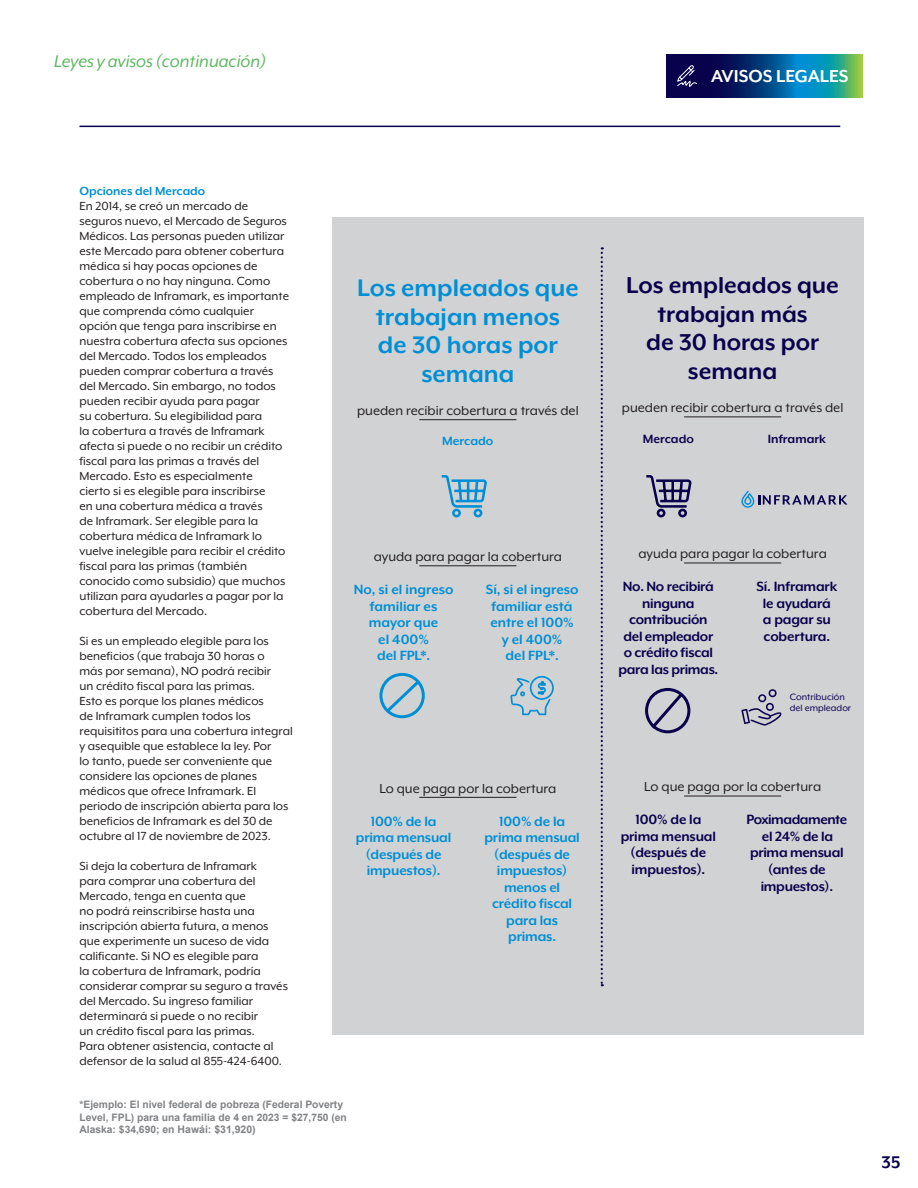
<style>
.page{position:relative;width:918px;height:1188px;background:#fff}
.page>*{position:absolute;margin:0;border:0;box-sizing:border-box;transform-origin:0 0}
.t1{font:700 27.6px/28.7px "Mr Eaves XL Mod OT";color:#008fd5;text-align:center}
.t2{font:700 26.4px/28.7px "Mr Eaves XL Mod OT";color:#08014c;text-align:center}
.t3{font:700 19.95px "Mr Eaves XL Mod OT";color:#fff}
.t4{font:italic 19.5px "Mr Eaves XL Mod OT";color:#5ab85e}
.t5{font:700 19.5px "Mr Eaves XL Mod OT";color:#08014c}
.t6{font:700 15.45px/16.5px "Mr Eaves XL Mod OT";letter-spacing:-.01em;color:#008fd5;text-align:center}
.t7{font:700 15.45px/16.5px "Mr Eaves XL Mod OT";letter-spacing:-.02em;color:#08014c;text-align:center}
.t8{font:15px "Mr Eaves XL Mod OT";color:#231f20}
.t9{font:700 13.8px "Mr Eaves XL Mod OT";color:#08014c}
.t10{font:700 13.8px "Mr Eaves XL Mod OT";color:#008fd5}
.t11{font:13.5px/15px "Mr Eaves XL Mod OT";color:#231f20}
.t12{font:700 13.5px "Mr Eaves XL Mod OT";color:#008fd5}
.t13{font:700 10.5px "Arial";color:#808285}
.t14{font:10.5px/11.1px "Mr Eaves XL Mod OT";color:#08014c}
.t15{font:700 10.35px/12.3px "Arial";color:#808285}
.s1{font-size:10.35px}
</style>
<div class="page">
<div style="left:332px;top:217px;width:532px;height:818px;background:#d1d2d4"></div>
<hr style="left:79px;top:126px;width:761px;height:1px;background:#08014c">
<hr style="left:419px;top:419px;width:97px;height:1px;background:#231f20">
<hr style="left:419px;top:566px;width:97px;height:1px;background:#231f20">
<hr style="left:419px;top:797px;width:97px;height:1px;background:#231f20">
<hr style="left:684px;top:417px;width:97px;height:1px;background:#231f20">
<hr style="left:684px;top:563px;width:97px;height:1px;background:#231f20">
<hr style="left:684px;top:796px;width:97px;height:1px;background:#231f20">
<svg style="left:601px;top:247px;width:2px;height:739px"></svg>
<svg style="left:441px;top:475px;width:46px;height:43px"></svg>
<svg style="left:646px;top:475px;width:46px;height:43px"></svg>
<svg style="left:741px;top:491px;width:106px;height:17px"></svg>
<div style="left:379px;top:673px;width:46px;height:45px;border:3px solid #008fd5;border-radius:50%"></div>
<svg style="left:384px;top:677px;width:39px;height:38px"></svg>
<div style="left:645px;top:688px;width:45px;height:45px;border:3px solid #08014c;border-radius:50%"></div>
<svg style="left:648px;top:690px;width:38px;height:42px"></svg>
<svg style="left:510px;top:676px;width:44px;height:39px"></svg>
<svg style="left:741px;top:689px;width:41px;height:37px"></svg>
<svg style="left:667px;top:54px;width:196px;height:44px;background:#10537d"></svg>
<svg style="left:676px;top:65px;width:22px;height:23px"></svg>
<h3 class="t4" style="left:54px;top:51px;width:214px">Leyes y avisos (continuación)</h3>
<h3 class="t3" style="left:711px;top:65px;width:139px">AVISOS LEGALES</h3>
<p class="t12" style="left:79px;top:184px;width:127px">Opciones del Mercado</p>
<p class="t11" style="left:79px;top:199px;width:211px">En 2014, se creó un mercado de seguros nuevo, el Mercado de Seguros Médicos. Las personas pueden utilizar este Mercado para obtener cobertura médica si hay pocas opciones de cobertura o no hay ninguna. Como empleado de Inframark, es importante que comprenda cómo cualquier opción que tenga para inscribirse en nuestra cobertura afecta sus opciones del Mercado. Todos los empleados pueden comprar cobertura a través del Mercado. Sin embargo, no todos pueden recibir ayuda para pagar<br>su cobertura. Su elegibilidad para<br>la cobertura a través de Inframark afecta si puede o no recibir un crédito fiscal para las primas a través del Mercado. Esto es especialmente<br>cierto si es elegible para inscribirse<br>en una cobertura médica a través<br>de Inframark. Ser elegible para la cobertura médica de Inframark lo vuelve inelegible para recibir el crédito fiscal para las primas (también conocido como subsidio) que muchos utilizan para ayudarles a pagar por la cobertura del Mercado.</p>
<p class="t11" style="left:79px;top:634px;width:215px">Si es un empleado elegible para los beneficios (que trabaja 30 horas o<br>más por semana), NO podrá recibir<br>un crédito fiscal para las primas.<br>Esto es porque los planes médicos<br>de Inframark cumplen todos los requisititos para una cobertura integral y asequible que establece la ley. Por<br>lo tanto, puede ser conveniente que considere las opciones de planes médicos que ofrece Inframark. El periodo de inscripción abierta para los beneficios de Inframark es del 30 de octubre al 17 de noviembre de 2023.</p>
<p class="t11" style="left:79px;top:859px;width:210px">Si deja la cobertura de Inframark<br>para comprar una cobertura del Mercado, tenga en cuenta que<br>no podrá reinscribirse hasta una inscripción abierta futura, a menos que experimente un suceso de vida calificante. Si NO es elegible para<br>la cobertura de Inframark, podría considerar comprar su seguro a través del Mercado. Su ingreso familiar determinará si puede o no recibir<br>un crédito fiscal para las primas.<br>Para obtener asistencia, contacte al defensor de la salud al 855-424-6400.</p>
<h1 class="t1" style="left:357px;top:273px;width:223px">Los empleados que trabajan menos<br>de 30 horas por semana</h1>
<p class="t8" style="left:357px;top:402px;width:223px">pueden recibir cobertura a través del</p>
<p class="t10" style="left:442px;top:433px;width:53px">Mercado</p>
<p class="t8" style="left:374px;top:548px;width:190px">ayuda para pagar la cobertura</p>
<p class="t6" style="left:354px;top:581px;width:101px">No, si el ingreso familiar es mayor que<br>el 400%<br>del FPL*.</p>
<p class="t6" style="left:486px;top:581px;width:94px">Sí, si el ingreso familiar está entre el 100% y el 400%<br>del FPL*.</p>
<p class="t8" style="left:379px;top:780px;width:179px">Lo que paga por la cobertura</p>
<p class="t6" style="left:356px;top:813px;width:97px">100% de la prima mensual (después de impuestos).</p>
<p class="t6" style="left:484px;top:813px;width:97px">100% de la prima mensual (después de impuestos) menos el crédito fiscal para las primas.</p>
<p class="t15" style="left:79px;top:1099px;width:269px">*Ejemplo: El nivel federal de pobreza (Federal Poverty<br>Level, FPL) para una familia de 4 en 2023 = $27,750 (en</p>
<p class="t13" style="left:79px;top:1122px;width:178px"><span class="s1">Alaska: $34,690;</span> en Hawái: $31,920)</p>
<h2 class="t2" style="left:626px;top:271px;width:214px">Los empleados que trabajan más<br>de 30 horas por semana</h2>
<p class="t8" style="left:622px;top:400px;width:223px">pueden recibir cobertura a través del</p>
<p class="t9" style="left:643px;top:431px;width:53px">Mercado</p>
<p class="t9" style="left:768px;top:431px;width:59px">Inframark</p>
<p class="t8" style="left:638px;top:546px;width:190px">ayuda para pagar la cobertura</p>
<p class="t7" style="left:618px;top:578px;width:101px">No. No recibirá ninguna contribución del empleador o crédito fiscal para las primas.</p>
<p class="t7" style="left:756px;top:578px;width:82px">Sí. Inframark le ayudará<br>a pagar su cobertura.</p>
<p class="t14" style="left:790px;top:691px;width:63px">Contribución del empleador</p>
<p class="t8" style="left:644px;top:779px;width:179px">Lo que paga por la cobertura</p>
<p class="t7" style="left:621px;top:811px;width:97px">100% de la prima mensual (después de impuestos).</p>
<p class="t7" style="left:746px;top:811px;width:102px">Poximadamente el 24% de la prima mensual (antes de impuestos).</p>
<h3 class="t5" style="left:882px;top:1152px;width:20px">35</h3>
</div>
